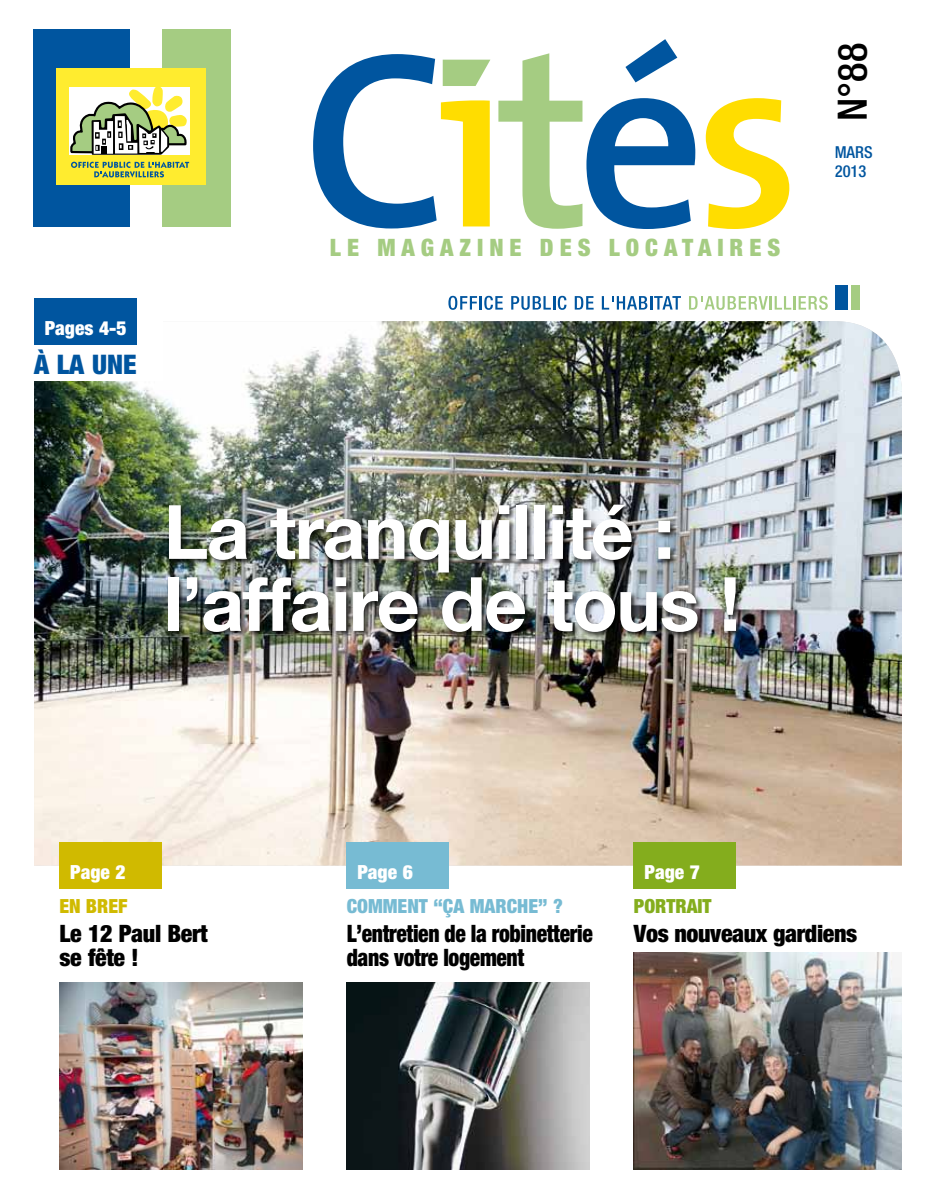
<style>
.page{position:relative;width:936px;height:1191px;background:#fff}
.page>*{position:absolute;margin:0;border:0;box-sizing:border-box;transform-origin:0 0}
.t1{font:700 75px/72px "Helvetica Neue";letter-spacing:-.02em;color:#fff}
.t2{font:500 condensed 40.5px "Helvetica Neue";color:#000}
.t3{font:900 condensed 27px "Helvetica Neue";color:#00559f}
.t4{font:900 condensed 24px/24px "Helvetica Neue";letter-spacing:-.015em;color:#000;scale:.9 1}
.t5{font:900 condensed 24px/24px "Helvetica Neue";letter-spacing:-.015em;color:#000}
.t6{font:900 condensed 24px "Helvetica Neue";letter-spacing:.25em;color:#a5cc82}
.t7{font:900 condensed 19.5px "Helvetica Neue";color:#fff}
.t8{font:900 condensed 19.5px "Helvetica Neue";color:#77bbd3}
.t9{font:900 condensed 19.5px "Helvetica Neue";color:#84ad1d}
.t10{font:900 condensed 19.5px "Helvetica Neue";color:#d0ba00}
.t11{font:500 condensed 16.5px/19.8px "Helvetica Neue";color:#00559f}
</style>
<div class="page">
<svg style="left:498px;top:39px;width:197px;height:190px"></svg>
<svg style="left:705px;top:98px;width:84px;height:131px"></svg>
<svg style="left:313px;top:54px;width:177px;height:174px"></svg>
<div style="left:34px;top:29px;width:96px;height:197px;background:#00559f"></div>
<div style="left:162px;top:29px;width:69px;height:197px;background:#a5cc82"></div>
<div style="left:56px;top:68px;width:149px;height:117px;background:#ffec2f"></div>
<svg style="left:69px;top:87px;width:120px;height:90px"></svg>
<div style="left:835px;top:285px;width:12px;height:24px;background:#00559f"></div>
<div style="left:851px;top:285px;width:8px;height:24px;background:#a5cc82"></div>
<svg style="left:448px;top:296px;width:54px;height:14px"></svg>
<svg style="left:511px;top:296px;width:55px;height:14px"></svg>
<svg style="left:574px;top:296px;width:19px;height:13px"></svg>
<svg style="left:601px;top:296px;width:80px;height:13px"></svg>
<svg style="left:689px;top:296px;width:138px;height:14px"></svg>
<img style="left:34px;top:321px;width:867px;height:544px">
<img style="left:60px;top:982px;width:242px;height:187px">
<div style="left:60px;top:842px;width:102px;height:47px;background:#d0ba00"></div>
<div style="left:167px;top:503px;width:576px;height:136px;background:#000;opacity:.75"></div>
<img style="left:634px;top:952px;width:267px;height:217px">
<div style="left:634px;top:842px;width:102px;height:47px;background:#84ad1d"></div>
<img style="left:347px;top:982px;width:242px;height:187px">
<div style="left:347px;top:842px;width:102px;height:47px;background:#77bbd3"></div>
<div style="left:34px;top:319px;width:128px;height:62px;background:#fff"></div>
<div style="left:34px;top:298px;width:102px;height:46px;background:#00559f"></div>
<h2 class="t2" style="left:828px;top:121px;width:80px;rotate:-90deg">N°88</h2>
<p class="t7" style="left:45px;top:316px;width:83px">Pages 4-5</p>
<p class="t3" style="left:34px;top:347px;width:104px">À LA UNE</p>
<p class="t6" style="left:330px;top:233px;width:452px">LE MAGAZINE DES LOCATAIRES</p>
<h1 class="t1" style="left:164px;top:494px;width:578px">La tranquillité : l’affaire de tous !</h1>
<p class="t11" style="left:834px;top:142px;width:39px">MARS<br>2013</p>
<p class="t7" style="left:70px;top:860px;width:57px">Page 2</p>
<p class="t10" style="left:60px;top:894px;width:69px">EN BREF</p>
<p class="t7" style="left:357px;top:860px;width:57px">Page 6</p>
<p class="t8" style="left:347px;top:894px;width:217px">COMMENT “ÇA MARCHE” ?</p>
<p class="t7" style="left:644px;top:860px;width:57px">Page 7</p>
<p class="t9" style="left:634px;top:894px;width:79px">PORTRAIT</p>
<p class="t5" style="left:60px;top:921px;width:150px">Le 12 Paul Bert se fête !</p>
<p class="t4" style="left:347px;top:921px;width:275px">L’entretien de la robinetterie dans votre logement</p>
<p class="t5" style="left:634px;top:921px;width:225px">Vos nouveaux gardiens</p>
</div>
